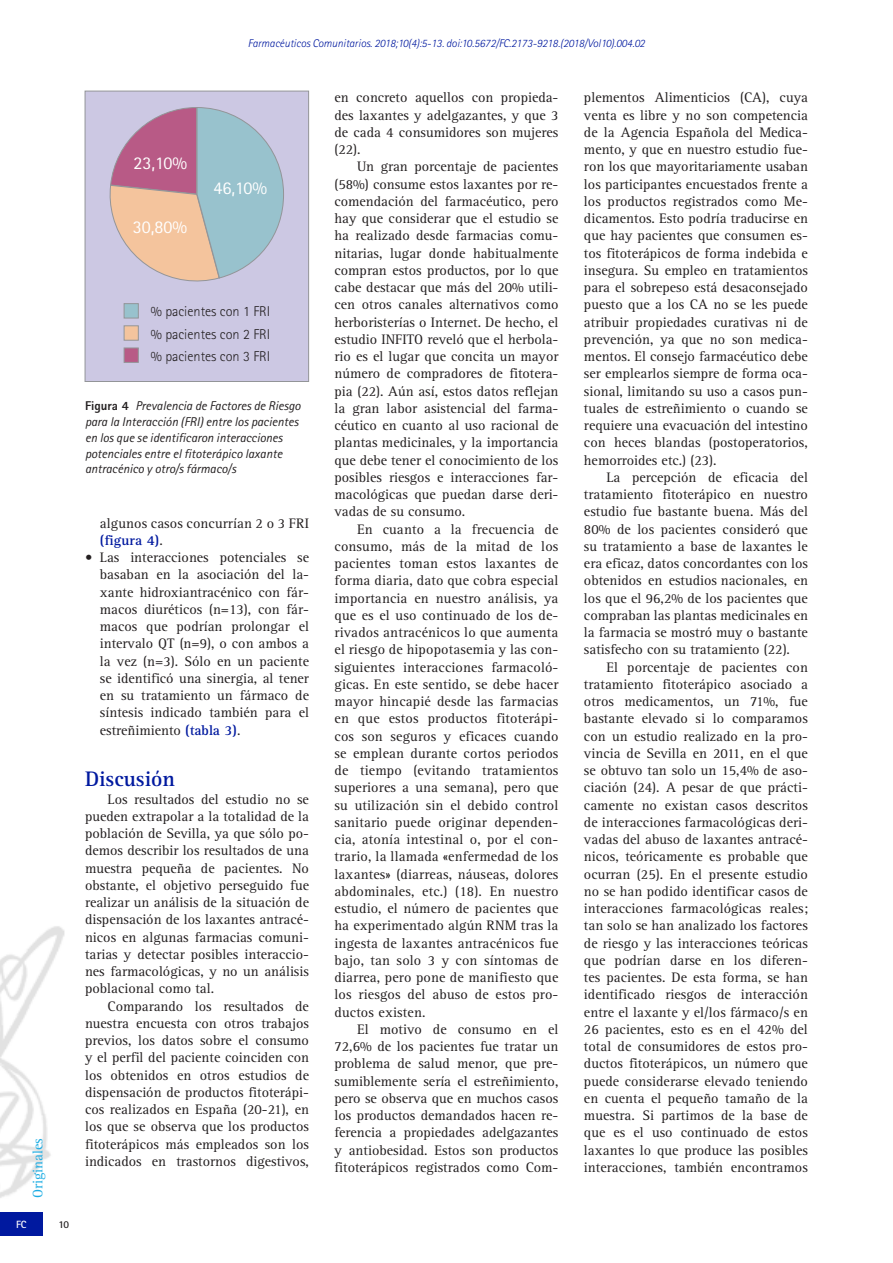
<style>
.page{position:relative;width:893px;height:1263px;background:#fff}
.page>*{position:absolute;margin:0;border:0;box-sizing:border-box;transform-origin:0 0}
.t1{font:700 21.75px "Rotis Serif";color:#00199f}
.texto_tabla{font:18px "Rotis Sans Serif";color:#fff}
.None-2{font:14.25px/17.2px "Rotis Serif";color:#231f20;text-align:justify}
.texto_tabla-2{font:300 14.25px "Rotis Sans Serif";color:#231f20}
.t2{font:14.25px "Rotis Serif";color:#1bace3}
.texto_tabla_título{font:italic 12.75px/15.8px "Rotis Sans Serif";color:#231f20}
.t3{font:italic 300 11.25px "Rotis Sans Serif";color:#00199f}
.t4{font:700 10.5px "Rotis Sans Serif";color:#fff}
.t5{font:700 10.5px "Rotis Sans Serif";color:#231f20}
.s1{font-weight:800;font-style:normal}
.s2{font-weight:700;color:#00199f}
</style>
<div class="page">
<div style="left:0;top:1212px;width:43px;height:23px;background:#00199f"></div>
<img style="left:0;top:926px;width:65px;height:272px">
<div style="left:85px;top:91px;width:224px;height:291px;background:#ccc8e3;border:1px solid #939598"></div>
<svg style="left:109px;top:107px;width:175px;height:175px"></svg>
<div style="left:124px;top:303px;width:15px;height:15px;background:#98c2cd;border:1px solid #939598"></div>
<div style="left:124px;top:325px;width:15px;height:16px;background:#f4c49d;border:1px solid #939598"></div>
<div style="left:124px;top:348px;width:15px;height:15px;background:#b85a86;border:1px solid #939598"></div>
<p class="t3" style="left:248px;top:36px;width:399px">Farmacéuticos Comunitarios. 2018;10(4):5-13. doi:10.5672/FC.2173-9218.(2018/Vol10).004.02</p>
<p class="texto_tabla" style="left:134px;top:152px;width:55px">23,10%</p>
<p class="texto_tabla" style="left:133px;top:216px;width:56px">30,80%</p>
<p class="texto_tabla" style="left:213px;top:177px;width:55px">46,10%</p>
<p class="texto_tabla-2" style="left:151px;top:303px;width:121px">% pacientes con 1 FRI</p>
<p class="texto_tabla-2" style="left:151px;top:326px;width:121px">% pacientes con 2 FRI</p>
<p class="texto_tabla-2" style="left:151px;top:348px;width:121px">% pacientes con 3 FRI</p>
<p class="texto_tabla_título" style="left:85px;top:398px;width:217px"><span class="s1">Figura 4</span> Prevalencia de Factores de Riesgo para la Interacción (FRI) entre los pacientes en los que se identificaron interacciones potenciales entre el fitoterápico laxante antracénico y otro/s fármaco/s</p>
<p class="t2" style="left:30px;top:1198px;width:61px;rotate:-90deg">Originales</p>
<p class="t4" style="left:16px;top:1217px;width:12px">FC</p>
<p class="t5" style="left:58px;top:1217px;width:12px">10</p>
<p class="None-2" style="left:100px;top:515px;width:211px">algunos casos concurrían 2 o 3 FRI <span class="s2">(figura 4)</span>.</p>
<p class="None-2" style="left:100px;top:549px;width:211px;text-indent:-15px">• Las interacciones potenciales se basaban en la asociación del la&shy;xante hidroxiantracénico con fár&shy;macos diuréticos (n=13), con fár&shy;macos que podrían prolongar el intervalo QT (n=9), o con ambos a la vez (n=3). Sólo en un paciente se identificó una sinergia, al tener en su tratamiento un fármaco de síntesis indicado también para el estreñimiento <span class="s2">(tabla 3)</span>.</p>
<p class="t1" style="left:85px;top:766px;width:91px">Discusión</p>
<p class="None-2" style="left:85px;top:791px;width:225px;text-indent:22px">Los resultados del estudio no se pueden extrapolar a la totalidad de la población de Sevilla, ya que sólo po&shy;demos describir los resultados de una muestra pequeña de pacientes. No obstante, el objetivo perseguido fue realizar un análisis de la situación de dispensación de los laxantes antracé&shy;nicos en algunas farmacias comuni&shy;tarias y detectar posibles interaccio&shy;nes farmacológicas, y no un análisis poblacional como tal.</p>
<p class="None-2" style="left:85px;top:998px;width:225px;text-indent:22px">Comparando los resultados de nuestra encuesta con otros trabajos previos, los datos sobre el consumo y el perfil del paciente coinciden con los obtenidos en otros estudios de dispensación de productos fitoterápi&shy;cos realizados en España (20-21), en los que se observa que los productos fitoterápicos más empleados son los indicados en trastornos digestivos,</p>
<p class="None-2" style="left:334px;top:89px;width:225px">en concreto aquellos con propieda&shy;des laxantes y adelgazantes, y que 3 de cada 4 consumidores son mujeres (22).</p>
<p class="None-2" style="left:334px;top:158px;width:225px;text-indent:22px">Un gran porcentaje de pacientes (58%) consume estos laxantes por re&shy;comendación del farmacéutico, pero hay que considerar que el estudio se ha realizado desde farmacias comu&shy;nitarias, lugar donde habitualmente compran estos productos, por lo que cabe destacar que más del 20% utili&shy;cen otros canales alternativos como herboristerías o Internet. De hecho, el estudio INFITO reveló que el herbola&shy;rio es el lugar que concita un mayor número de compradores de fitotera&shy;pia (22). Aún así, estos datos reflejan la gran labor asistencial del farma&shy;céutico en cuanto al uso racional de plantas medicinales, y la importancia que debe tener el conocimiento de los posibles riesgos e interacciones far&shy;macológicas que puedan darse deri&shy;vadas de su consumo.</p>
<p class="None-2" style="left:334px;top:521px;width:225px;text-indent:22px">En cuanto a la frecuencia de consumo, más de la mitad de los pacientes toman estos laxantes de forma diaria, dato que cobra especial importancia en nuestro análisis, ya que es el uso continuado de los de&shy;rivados antracénicos lo que aumenta el riesgo de hipopotasemia y las con&shy;siguientes interacciones farmacoló&shy;gicas. En este sentido, se debe hacer mayor hincapié desde las farmacias en que estos productos fitoterápi&shy;cos son seguros y eficaces cuando se emplean durante cortos periodos de tiempo (evitando tratamientos superiores a una semana), pero que su utilización sin el debido control sanitario puede originar dependen&shy;cia, atonía intestinal o, por el con&shy;trario, la llamada «enfermedad de los laxantes» (diarreas, náuseas, dolores abdominales, etc.) (18). En nuestro estudio, el número de pacientes que ha experimentado algún RNM tras la ingesta de laxantes antracénicos fue bajo, tan solo 3 y con síntomas de diarrea, pero pone de manifiesto que los riesgos del abuso de estos pro&shy;ductos existen.</p>
<p class="None-2" style="left:334px;top:1021px;width:225px;text-indent:22px">El motivo de consumo en el 72,6% de los pacientes fue tratar un problema de salud menor, que pre&shy;sumiblemente sería el estreñimiento, pero se observa que en muchos casos los productos demandados hacen re&shy;ferencia a propiedades adelgazantes y antiobesidad. Estos son productos fitoterápicos registrados como Com-</p>
<p class="None-2" style="left:584px;top:89px;width:225px">plementos Alimenticios (CA), cuya venta es libre y no son competencia de la Agencia Española del Medica&shy;mento, y que en nuestro estudio fue&shy;ron los que mayoritariamente usaban los participantes encuestados frente a los productos registrados como Me&shy;dicamentos. Esto podría traducirse en que hay pacientes que consumen es&shy;tos fitoterápicos de forma indebida e insegura. Su empleo en tratamientos para el sobrepeso está desaconsejado puesto que a los CA no se les puede atribuir propiedades curativas ni de prevención, ya que no son medica&shy;mentos. El consejo farmacéutico debe ser emplearlos siempre de forma oca&shy;sional, limitando su uso a casos pun&shy;tuales de estreñimiento o cuando se requiere una evacuación del intestino con heces blandas (postoperatorios, hemorroides etc.) (23).</p>
<p class="None-2" style="left:584px;top:469px;width:225px;text-indent:22px">La percepción de eficacia del tratamiento fitoterápico en nuestro estudio fue bastante buena. Más del 80% de los pacientes consideró que su tratamiento a base de laxantes le era eficaz, datos concordantes con los obtenidos en estudios nacionales, en los que el 96,2% de los pacientes que compraban las plantas medicinales en la farmacia se mostró muy o bastante satisfecho con su tratamiento (22).</p>
<p class="None-2" style="left:584px;top:659px;width:225px;text-indent:22px">El porcentaje de pacientes con tratamiento fitoterápico asociado a otros medicamentos, un 71%, fue bastante elevado si lo comparamos con un estudio realizado en la pro&shy;vincia de Sevilla en 2011, en el que se obtuvo tan solo un 15,4% de aso&shy;ciación (24). A pesar de que prácti&shy;camente no existan casos descritos de interacciones farmacológicas deri&shy;vadas del abuso de laxantes antracé&shy;nicos, teóricamente es probable que ocurran (25). En el presente estudio no se han podido identificar casos de interacciones farmacológicas reales; tan solo se han analizado los factores de riesgo y las interacciones teóricas que podrían darse en los diferen&shy;tes pacientes. De esta forma, se han identificado riesgos de interacción entre el laxante y el/los fármaco/s en 26 pacientes, esto es en el 42% del total de consumidores de estos pro&shy;ductos fitoterápicos, un número que puede considerarse elevado teniendo en cuenta el pequeño tamaño de la muestra. Si partimos de la base de que es el uso continuado de estos laxantes lo que produce las posibles interacciones, también encontramos</p>
</div>
